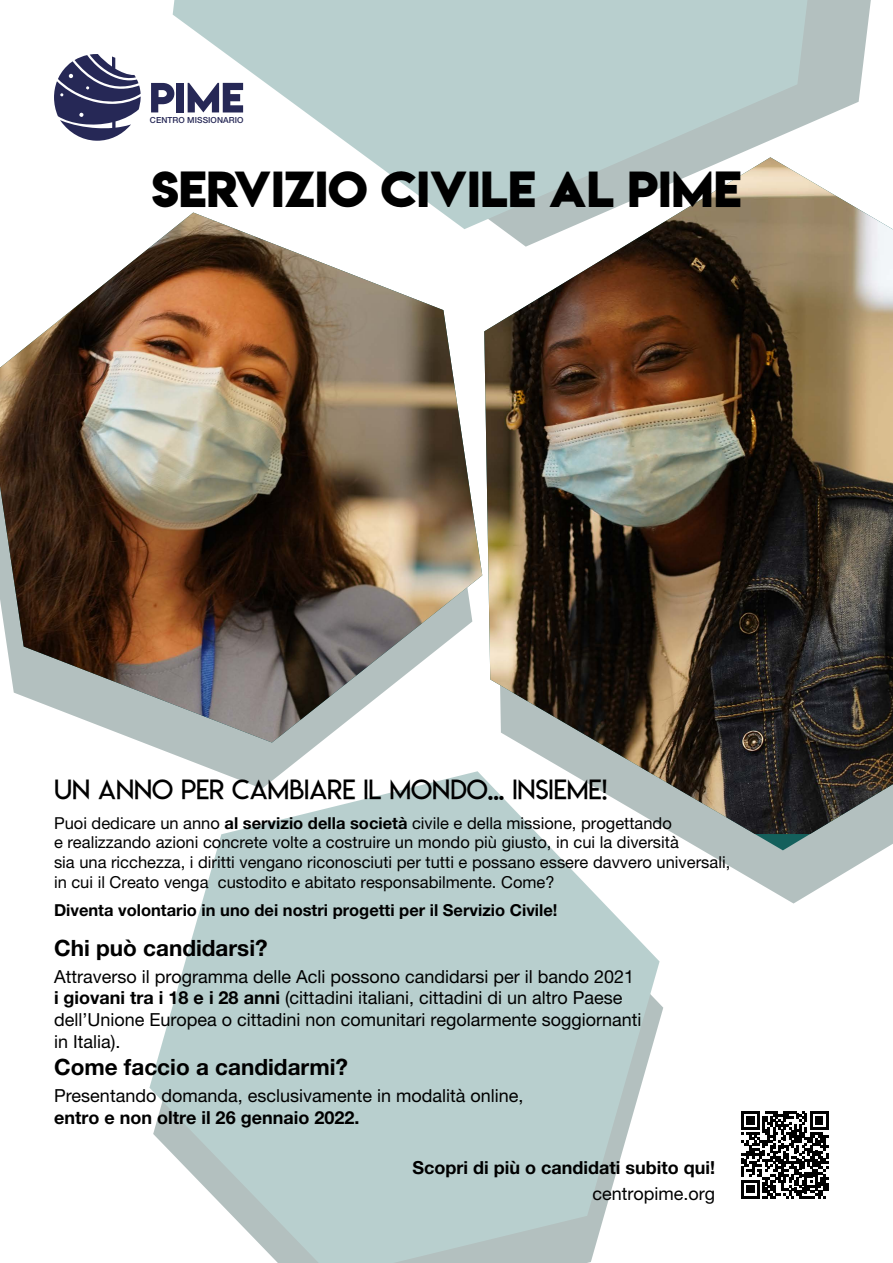
<style>
.page{position:relative;width:893px;height:1263px;background:#fff}
.page>*{position:absolute;margin:0;border:0;box-sizing:border-box;transform-origin:0 0}
.t1{font:45px "Lemon Milkbold";color:#000}
.t2{font:27px "Lemon Milklight";color:#000}
.t3{font:700 22.5px "Helvetica Neue LT Pro";color:#000}
.t4{font:18px/21.6px "Helvetica Neue LT Pro";color:#000}
.t5{font:700 18px "Helvetica Neue LT Pro";color:#000}
.t6{font:16.5px/19.8px "Helvetica Neue LT Pro";color:#000}
.t7{font:700 16.5px "Helvetica Neue LT Pro";color:#000}
.t8{font:500 8.4px "Helvetica Neue LT Pro";letter-spacing:.005em;color:#262856}
.s1{font-weight:700}
</style>
<div class="page">
<svg style="left:149px;top:771px;width:511px;height:492px;fill:#b8cfce"></svg>
<svg style="left:142px;top:742px;width:330px;height:47px"></svg>
<img style="left:0;top:229px;width:482px;height:513px">
<svg style="left:495px;top:850px;width:387px;height:53px"></svg>
<svg style="left:484px;top:834px;width:409px;height:16px"></svg>
<img style="left:484px;top:247px;width:409px;height:587px">
<svg style="left:234px;top:0;width:659px;height:247px"></svg>
<svg style="left:173px;top:0;width:667px;height:229px;fill:#b8cfce"></svg>
<svg style="left:54px;top:54px;width:87px;height:87px"></svg>
<div style="left:177px;top:83px;width:7px;height:29px;background:#262856"></div>
<svg style="left:188px;top:83px;width:55px;height:29px"></svg>
<svg style="left:151px;top:83px;width:23px;height:29px"></svg>
<svg style="left:741px;top:1111px;width:87px;height:87px"></svg>
<p class="t8" style="left:150px;top:115px;width:95px">CENTRO MISSIONARIO</p>
<h1 class="t1" style="left:152px;top:157px;width:591px">SERVIZIO CIVILE AL PIME</h1>
<h2 class="t2" style="left:54px;top:773px;width:555px">UN ANNO PER CAMBIARE IL MONDO... INSIEME!</h2>
<p class="t6" style="left:54px;top:812px;width:678px">Puoi dedicare un anno <span class="s1">al servizio della società</span> civile e della missione, progettando<br>e realizzando azioni concrete volte a costruire un mondo più giusto, in cui la diversità<br>sia una ricchezza, i diritti vengano riconosciuti per tutti e possano essere davvero universali, in cui il Creato venga custodito e abitato responsabilmente. Come?</p>
<p class="t7" style="left:54px;top:900px;width:505px">Diventa volontario in uno dei nostri progetti per il Servizio Civile!</p>
<h3 class="t3" style="left:54px;top:934px;width:215px">Chi può candidarsi?</h3>
<p class="t4" style="left:54px;top:965px;width:589px">Attraverso il programma delle Acli possono candidarsi per il bando 2021 <span class="s1">i giovani tra i 18 e i 28 anni</span> (cittadini italiani, cittadini di un altro Paese dell’Unione Europea o cittadini non comunitari regolarmente soggiornanti in Italia).</p>
<h3 class="t3" style="left:54px;top:1053px;width:296px">Come faccio a candidarmi?</h3>
<p class="t4" style="left:54px;top:1085px;width:471px">Presentando domanda, esclusivamente in modalità online,</p>
<p class="t5" style="left:54px;top:1106px;width:307px">entro e non oltre il 26 gennaio 2022.</p>
<p class="t5" style="left:412px;top:1156px;width:304px">Scopri di più o candidati subito qui!</p>
<p class="t4" style="left:592px;top:1182px;width:124px">centropime.org</p>
</div>
